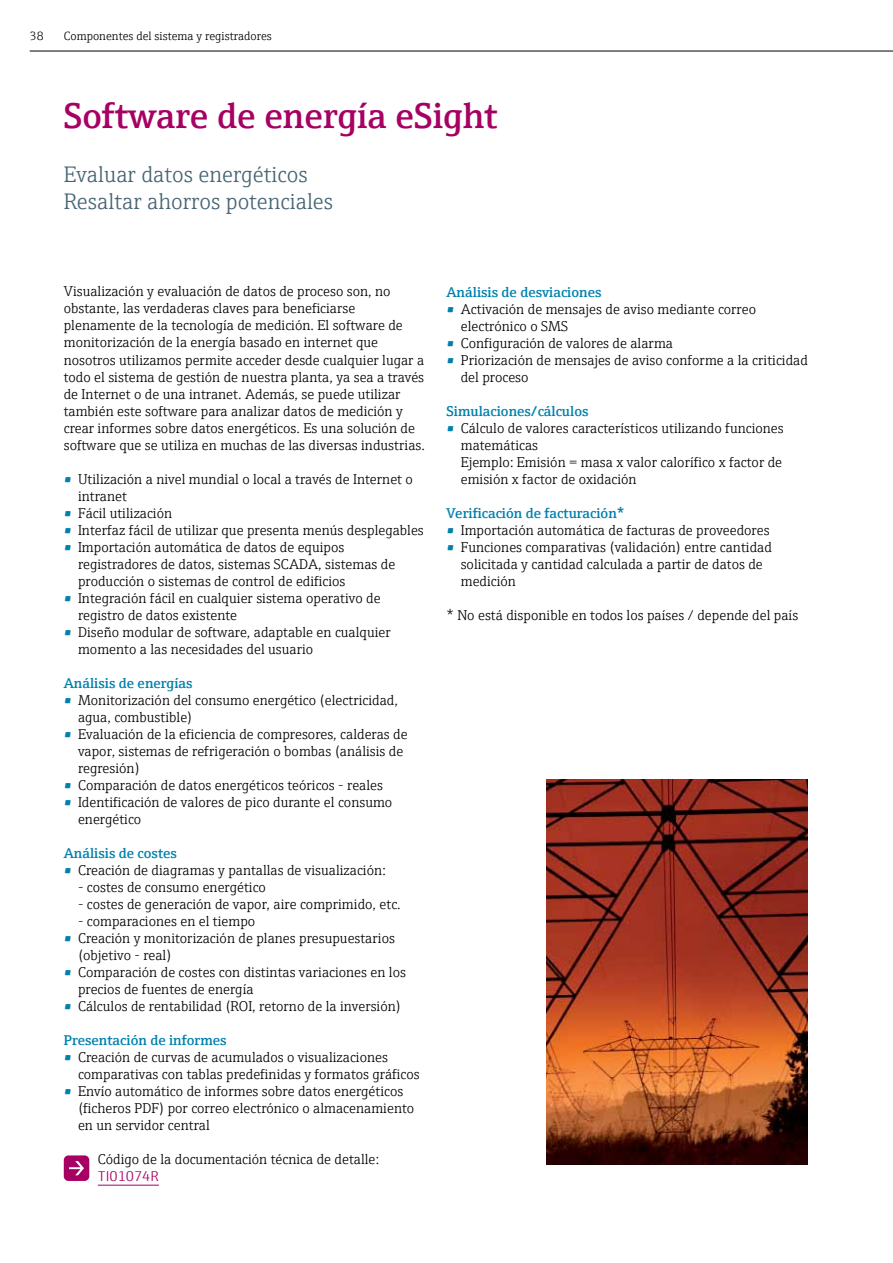
<style>
.page{position:relative;width:893px;height:1263px;background:#fff}
.page>*{position:absolute;margin:0;border:0;box-sizing:border-box;transform-origin:0 0}
.t1{font:600 36px "E+H Serif";color:#a70063}
.t2{font:300 22.5px/27px "E+H Serif";color:#456473}
.t3{font:300 14.25px/17px "E+H Serif";color:#000}
.t4{font:600 14.25px "E+H Serif";color:#0081ad}
.t5{font:300 14.25px "E+H Sans";color:#a70063}
.t6{font:300 12px "E+H Serif";color:#000}
.s1{font-weight:600;color:#0081ad}
</style>
<div class="page">
<img style="left:546px;top:779px;width:262px;height:385px">
<hr style="left:30px;top:51px;width:863px;height:1px;background:#000">
<hr style="left:98px;top:1185px;width:61px;height:1px;background:#a70063">
<svg style="left:64px;top:1155px;width:25px;height:26px"></svg>
<p class="t6" style="left:30px;top:27px;width:15px">38</p>
<p class="t6" style="left:64px;top:27px;width:210px">Componentes del sistema y registradores</p>
<h1 class="t1" style="left:64px;top:88px;width:436px">Software de energía eSight</h1>
<h2 class="t2" style="left:64px;top:160px;width:271px">Evaluar datos energéticos<br>Resaltar ahorros potenciales</h2>
<p class="t3" style="left:64px;top:282px;width:363px">Visualización y evaluación de datos de proceso son, no obstante, las verdaderas claves para beneficiarse plenamente de la tecnología de medición. El software de monitorización de la energía basado en internet que nosotros utilizamos permite acceder desde cualquier lugar a todo el sistema de gestión de nuestra planta, ya sea a través de Internet o de una intranet. Además, se puede utilizar también este software para analizar datos de medición y crear informes sobre datos energéticos. Es una solución de software que se utiliza en muchas de las diversas industrias.</p>
<p class="t3" style="left:78px;top:469px;width:336px;text-indent:-14px"><span class="s1">•</span> Utilización a nivel mundial o local a través de Internet o intranet</p>
<p class="t3" style="left:64px;top:503px;width:110px"><span class="s1">•</span> Fácil utilización</p>
<p class="t3" style="left:64px;top:520px;width:362px"><span class="s1">•</span> Interfaz fácil de utilizar que presenta menús desplegables</p>
<p class="t3" style="left:78px;top:537px;width:319px;text-indent:-14px"><span class="s1">•</span> Importación automática de datos de equipos registradores de datos, sistemas SCADA, sistemas de producción o sistemas de control de edificios</p>
<p class="t3" style="left:78px;top:588px;width:304px;text-indent:-14px"><span class="s1">•</span> Integración fácil en cualquier sistema operativo de registro de datos existente</p>
<p class="t3" style="left:78px;top:622px;width:314px;text-indent:-14px"><span class="s1">•</span> Diseño modular de software, adaptable en cualquier momento a las necesidades del usuario</p>
<p class="t4" style="left:64px;top:672px;width:130px">Análisis de energías</p>
<p class="t3" style="left:78px;top:690px;width:321px;text-indent:-14px"><span class="s1">•</span> Monitorización del consumo energético (electricidad, agua, combustible)</p>
<p class="t3" style="left:78px;top:724px;width:331px;text-indent:-14px"><span class="s1">•</span> Evaluación de la eficiencia de compresores, calderas de vapor, sistemas de refrigeración o bombas (análisis de regresión)</p>
<p class="t3" style="left:64px;top:775px;width:321px"><span class="s1">•</span> Comparación de datos energéticos teóricos - reales</p>
<p class="t3" style="left:78px;top:792px;width:316px;text-indent:-14px"><span class="s1">•</span> Identificación de valores de pico durante el consumo energético</p>
<p class="t4" style="left:64px;top:842px;width:115px">Análisis de costes</p>
<p class="t3" style="left:64px;top:861px;width:323px"><span class="s1">•</span> Creación de diagramas y pantallas de visualización:</p>
<p class="t3" style="left:78px;top:878px;width:189px">- costes de consumo energético</p>
<p class="t3" style="left:78px;top:895px;width:324px">- costes de generación de vapor, aire comprimido, etc.</p>
<p class="t3" style="left:78px;top:912px;width:179px">- comparaciones en el tiempo</p>
<p class="t3" style="left:78px;top:929px;width:318px;text-indent:-14px"><span class="s1">•</span> Creación y monitorización de planes presupuestarios (objetivo - real)</p>
<p class="t3" style="left:78px;top:963px;width:329px;text-indent:-14px"><span class="s1">•</span> Comparación de costes con distintas variaciones en los precios de fuentes de energía</p>
<p class="t3" style="left:64px;top:997px;width:339px"><span class="s1">•</span> Cálculos de rentabilidad (ROI, retorno de la inversión)</p>
<p class="t4" style="left:64px;top:1029px;width:164px">Presentación de informes</p>
<p class="t3" style="left:78px;top:1048px;width:343px;text-indent:-14px"><span class="s1">•</span> Creación de curvas de acumulados o visualizaciones comparativas con tablas predefinidas y formatos gráficos</p>
<p class="t3" style="left:78px;top:1082px;width:338px;text-indent:-14px"><span class="s1">•</span> Envío automático de informes sobre datos energéticos (ficheros PDF) por correo electrónico o almacenamiento en un servidor central</p>
<p class="t3" style="left:98px;top:1149px;width:283px">Código de la documentación técnica de detalle:</p>
<p class="t5" style="left:98px;top:1165px;width:63px">TI01074R</p>
<p class="t4" style="left:446px;top:281px;width:156px">Análisis de desviaciones</p>
<p class="t3" style="left:461px;top:299px;width:297px;text-indent:-14px"><span class="s1">•</span> Activación de mensajes de aviso mediante correo electrónico o SMS</p>
<p class="t3" style="left:446px;top:333px;width:228px"><span class="s1">•</span> Configuración de valores de alarma</p>
<p class="t3" style="left:461px;top:350px;width:349px;text-indent:-14px"><span class="s1">•</span> Priorización de mensajes de aviso conforme a la criticidad del proceso</p>
<p class="t4" style="left:446px;top:400px;width:143px">Simulaciones/cálculos</p>
<p class="t3" style="left:461px;top:418px;width:324px;text-indent:-14px"><span class="s1">•</span> Cálculo de valores característicos utilizando funciones matemáticas<br>Ejemplo: Emisión = masa x valor calorífico x factor de emisión x factor de oxidación</p>
<p class="t4" style="left:446px;top:502px;width:180px">Verificación de facturación*</p>
<p class="t3" style="left:446px;top:521px;width:325px"><span class="s1">•</span> Importación automática de facturas de proveedores</p>
<p class="t3" style="left:461px;top:538px;width:313px;text-indent:-14px"><span class="s1">•</span> Funciones comparativas (validación) entre cantidad solicitada y cantidad calculada a partir de datos de medición</p>
<p class="t3" style="left:446px;top:606px;width:353px">* No está disponible en todos los países / depende del país</p>
</div>
